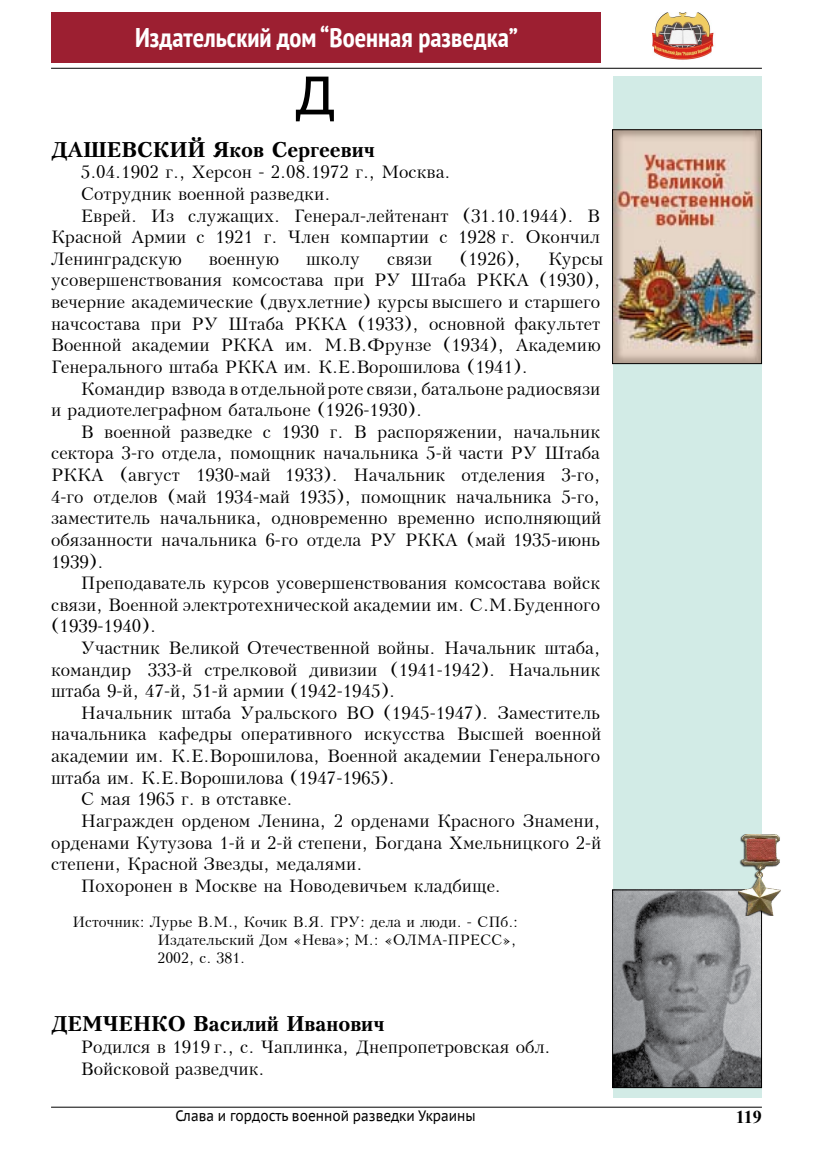
<style>
.page{position:relative;width:813px;height:1149px;background:#fff}
.page>*{position:absolute;margin:0;border:0;box-sizing:border-box;transform-origin:0 0}
.t1{font:54px "PT Sans Caption";color:#000}
.t2{font:700 condensed 27px "PT Sans";color:#fff}
.t3{font:700 21px "Peterburg";color:#000}
.t4{font:18px/21.6px "Peterburg";color:#000}
.t5{font:700 18px "Times New Roman";color:#000}
.t6{font:15px/18px "Peterburg";color:#000}
.t7{font:15px "PT Sans Caption";color:#000;scale:.88 1}
</style>
<div class="page">
<div style="left:612px;top:77px;width:149px;height:1020px;background:#d2ebe6"></div>
<hr style="left:51px;top:1106px;width:710px;height:1px;background:#000">
<div style="left:51px;top:13px;width:549px;height:50px;background:#9c1f31"></div>
<img style="left:652px;top:13px;width:62px;height:47px">
<hr style="left:51px;top:68px;width:710px;height:1px;background:#000">
<img style="left:614px;top:131px;width:145px;height:231px">
<div style="left:612px;top:129px;width:149px;height:235px;border:1px solid #000"></div>
<img style="left:614px;top:891px;width:145px;height:194px">
<div style="left:612px;top:889px;width:149px;height:198px;border:1px solid #000"></div>
<img style="left:738px;top:833px;width:42px;height:82px">
<h2 class="t2" style="left:135px;top:20px;width:384px">Издательский дом “Военная разведка”</h2>
<h1 class="t1" style="left:295px;top:60px;width:41px">Д</h1>
<p class="t3" style="left:51px;top:137px;width:325px">ДАШЕВСКИЙ Яков Сергеевич</p>
<p class="t4" style="left:81px;top:161px;width:371px">5.04.1902 г., Херсон - 2.08.1972 г., Москва.</p>
<p class="t4" style="left:81px;top:183px;width:251px">Сотрудник военной разведки.</p>
<p class="t4" style="left:81px;top:205px;width:520px">Еврей. Из служащих. Генерал-лейтенант (31.10.1944). В</p>
<p class="t4" style="left:51px;top:226px;width:550px">Красной Армии с 1921 г. Член компартии с 1928 г. Окончил</p>
<p class="t4" style="left:51px;top:248px;width:132px">Ленинградскую</p>
<p class="t4" style="left:208px;top:248px;width:72px">военную</p>
<p class="t4" style="left:306px;top:248px;width:55px">школу</p>
<p class="t4" style="left:387px;top:248px;width:47px">связи</p>
<p class="t4" style="left:459px;top:248px;width:63px">(1926),</p>
<p class="t4" style="left:51px;top:248px;width:553px;text-indent:496px">Курсы усовершенствования комсостава при РУ Штаба РККА (1930), вечерние академические (двухлетние) курсы высшего и старшего начсостава при РУ Штаба РККА (1933), основной факультет Военной академии РККА им. М.В.Фрунзе (1934), Академию Генерального штаба РККА им. К.Е.Ворошилова (1941).</p>
<p class="t4" style="left:51px;top:377px;width:550px;text-indent:30px">Командир взвода в отдельной роте связи, батальоне радиосвязи и радиотелеграфном батальоне (1926-1930).</p>
<p class="t4" style="left:51px;top:421px;width:551px;text-align:justify;text-indent:30px">В военной разведке с 1930 г. В распоряжении, начальник сектора 3-го отдела, помощник начальника 5-й части РУ Штаба РККА (август 1930-май 1933). Начальник отделения 3-го, 4-го отделов (май 1934-май 1935), помощник начальника 5-го, заместитель начальника, одновременно временно исполняющий обязанности начальника 6-го отдела РУ РККА (май 1935-июнь 1939).</p>
<p class="t4" style="left:51px;top:572px;width:550px;text-align:justify;text-indent:30px">Преподаватель курсов усовершенствования комсостава войск связи, Военной электротехнической академии им. С.М.Буденного (1939-1940).</p>
<p class="t4" style="left:51px;top:637px;width:550px;text-align:justify;text-indent:30px">Участник Великой Отечественной войны. Начальник штаба, командир 333-й стрелковой дивизии (1941-1942). Начальник штаба 9-й, 47-й, 51-й армии (1942-1945).</p>
<p class="t4" style="left:81px;top:701px;width:520px">Начальник штаба Уральского ВО (1945-1947). Заместитель</p>
<p class="t4" style="left:51px;top:723px;width:551px">начальника кафедры оперативного искусства Высшей военной</p>
<p class="t4" style="left:51px;top:745px;width:550px">академии им. К.Е.Ворошилова, Военной академии Генерального</p>
<p class="t4" style="left:51px;top:766px;width:345px">штаба им. К.Е.Ворошилова (1947-1965).</p>
<p class="t4" style="left:81px;top:788px;width:213px">С мая 1965 г. в отставке.</p>
<p class="t4" style="left:81px;top:809px;width:520px">Награжден орденом Ленина, 2 орденами Красного Знамени,</p>
<p class="t4" style="left:51px;top:831px;width:551px">орденами Кутузова 1-й и 2-й степени, Богдана Хмельницкого 2-й</p>
<p class="t4" style="left:51px;top:853px;width:312px">степени, Красной Звезды, медалями.</p>
<p class="t4" style="left:81px;top:874px;width:421px">Похоронен в Москве на Новодевичьем кладбище.</p>
<p class="t6" style="left:157px;top:912px;width:362px;text-indent:-85px">Источник: Лурье В.М., Кочик В.Я. ГРУ: дела и люди. - СПб.:<br>Издательский Дом «Нева»; М.: «ОЛМА-ПРЕСС»,<br>2002, с. 381.</p>
<p class="t3" style="left:51px;top:1011px;width:334px">ДЕМЧЕНКО Василий Иванович</p>
<p class="t4" style="left:81px;top:1035px;width:471px">Родился в 1919 г., с. Чаплинка, Днепропетровская обл.<br>Войсковой разведчик.</p>
<p class="t7" style="left:175px;top:1105px;width:342px">Слава и гордость военной разведки Украины</p>
<p class="t5" style="left:735px;top:1103px;width:28px">119</p>
</div>
